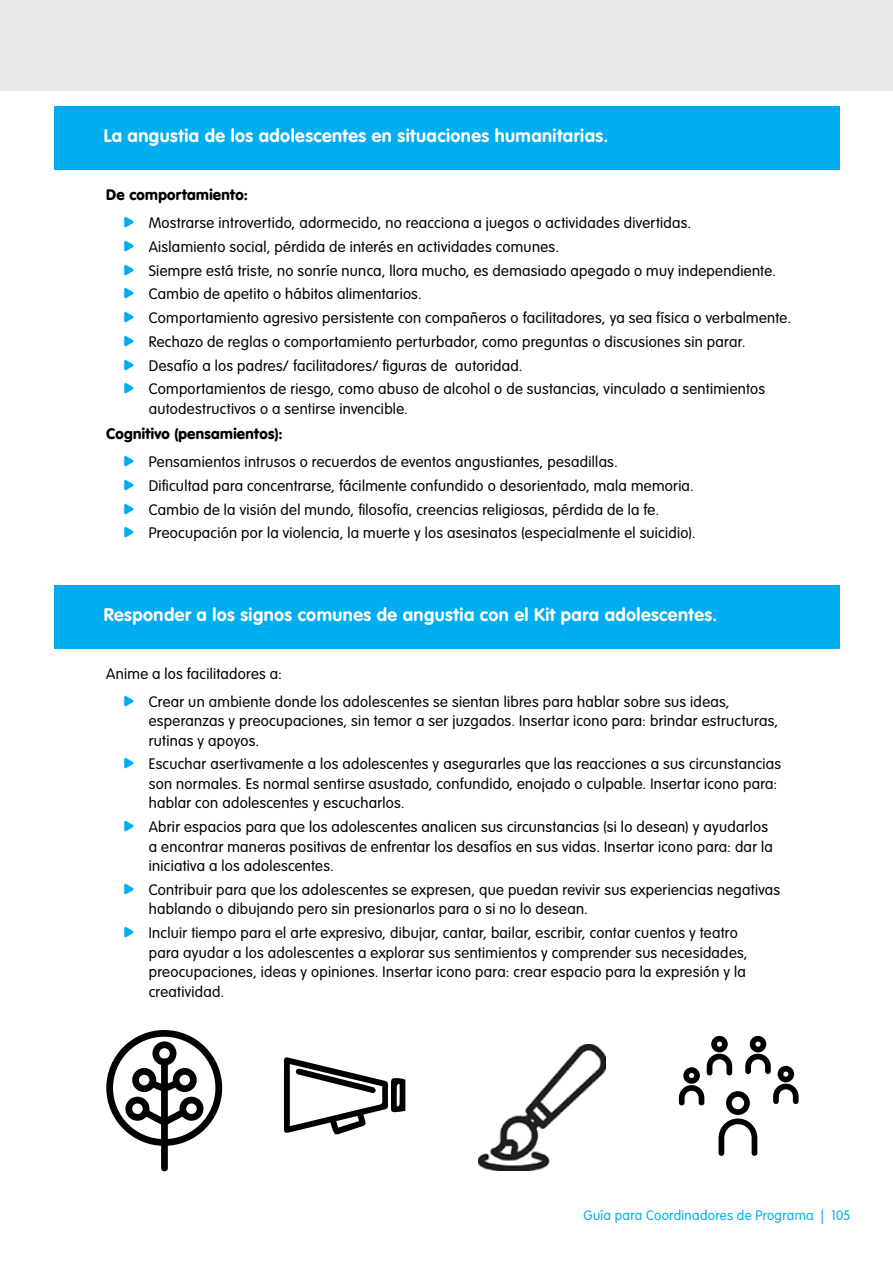
<style>
.page{position:relative;width:893px;height:1263px;background:#fff}
.page>*{position:absolute;margin:0;border:0;box-sizing:border-box;transform-origin:0 0}
.t1{font:700 18px "VAG Rounded Std";letter-spacing:.025em;color:#fff}
.t2{font:300 15px/19.5px "VAG Rounded Std";letter-spacing:.02em;color:#000}
.t3{font:900 15px "VAG Rounded Std";letter-spacing:.02em;color:#000}
.t4{font:300 13.5px "VAG Rounded Std";letter-spacing:.02em;color:#00aeef}
.s1{color:#00aeef}
</style>
<div class="page">
<div style="left:0;top:0;width:893px;height:91px;background:#e6e7e8"></div>
<div style="left:54px;top:106px;width:785px;height:63px;background:#00aeef"></div>
<div style="left:54px;top:585px;width:785px;height:63px;background:#00aeef"></div>
<svg style="left:679px;top:1036px;width:120px;height:120px"></svg>
<div style="left:161px;top:1058px;width:7px;height:113px;background:#000101;border-radius:3px"></div>
<svg style="left:106px;top:1030px;width:116px;height:116px"></svg>
<img style="left:478px;top:1044px;width:128px;height:127px">
<svg style="left:284px;top:1057px;width:121px;height:77px"></svg>
<p class="t1" style="left:104px;top:125px;width:506px">La angustia de los adolescentes en situaciones humanitarias.</p>
<p class="t3" style="left:106px;top:186px;width:143px">De comportamiento:</p>
<p class="t2" style="left:123px;top:214px;width:569px"><span class="s1">•</span> Mostrarse introvertido, adormecido, no reacciona a juegos o actividades divertidas.</p>
<p class="t2" style="left:123px;top:237px;width:437px"><span class="s1">•</span> Aislamiento social, pérdida de interés en actividades comunes.</p>
<p class="t2" style="left:123px;top:261px;width:654px"><span class="s1">•</span> Siempre está triste, no sonríe nunca, llora mucho, es demasiado apegado o muy independiente.</p>
<p class="t2" style="left:123px;top:285px;width:300px"><span class="s1">•</span> Cambio de apetito o hábitos alimentarios.</p>
<p class="t2" style="left:123px;top:309px;width:669px"><span class="s1">•</span> Comportamiento agresivo persistente con compañeros o facilitadores, ya sea física o verbalmente.</p>
<p class="t2" style="left:123px;top:332px;width:624px"><span class="s1">•</span> Rechazo de reglas o comportamiento perturbador, como preguntas o discusiones sin parar.</p>
<p class="t2" style="left:123px;top:356px;width:401px"><span class="s1">•</span> Desafío a los padres/ facilitadores/ figuras de autoridad.</p>
<p class="t2" style="left:149px;top:380px;width:618px;text-indent:-26px"><span class="s1">•</span> Comportamientos de riesgo, como abuso de alcohol o de sustancias, vinculado a sentimientos autodestructivos o a sentirse invencible.</p>
<p class="t3" style="left:106px;top:425px;width:178px">Cognitivo (pensamientos):</p>
<p class="t2" style="left:123px;top:453px;width:496px"><span class="s1">•</span> Pensamientos intrusos o recuerdos de eventos angustiantes, pesadillas.</p>
<p class="t2" style="left:123px;top:476px;width:572px"><span class="s1">•</span> Dificultad para concentrarse, fácilmente confundido o desorientado, mala memoria.</p>
<p class="t2" style="left:123px;top:500px;width:537px"><span class="s1">•</span> Cambio de la visión del mundo, filosofía, creencias religiosas, pérdida de la fe.</p>
<p class="t2" style="left:123px;top:524px;width:574px"><span class="s1">•</span> Preocupación por la violencia, la muerte y los asesinatos (especialmente el suicidio).</p>
<p class="t1" style="left:104px;top:604px;width:615px">Responder a los signos comunes de angustia con el Kit para adolescentes.</p>
<p class="t2" style="left:106px;top:664px;width:177px">Anime a los facilitadores a:</p>
<p class="t2" style="left:149px;top:692px;width:631px;text-indent:-26px"><span class="s1">•</span> Crear un ambiente donde los adolescentes se sientan libres para hablar sobre sus ideas, esperanzas y preocupaciones, sin temor a ser juzgados. Insertar icono para: brindar estructuras, rutinas y apoyos.</p>
<p class="t2" style="left:149px;top:755px;width:634px;text-indent:-26px"><span class="s1">•</span> Escuchar asertivamente a los adolescentes y asegurarles que las reacciones a sus circunstancias son normales. Es normal sentirse asustado, confundido, enojado o culpable. Insertar icono para: hablar con adolescentes y escucharlos.</p>
<p class="t2" style="left:149px;top:818px;width:625px;text-indent:-26px"><span class="s1">•</span> Abrir espacios para que los adolescentes analicen sus circunstancias (si lo desean) y ayudarlos a encontrar maneras positivas de enfrentar los desafíos en sus vidas. Insertar icono para: dar la iniciativa a los adolescentes.</p>
<p class="t2" style="left:149px;top:880px;width:633px;text-indent:-26px"><span class="s1">•</span> Contribuir para que los adolescentes se expresen, que puedan revivir sus experiencias negativas hablando o dibujando pero sin presionarlos para o si no lo desean.</p>
<p class="t2" style="left:149px;top:924px;width:600px;text-indent:-26px"><span class="s1">•</span> Incluir tiempo para el arte expresivo, dibujar, cantar, bailar, escribir, contar cuentos y teatro para ayudar a los adolescentes a explorar sus sentimientos y comprender sus necesidades, preocupaciones, ideas y opiniones. Insertar icono para: crear espacio para la expresión y la creatividad.</p>
<p class="t4" style="left:584px;top:1208px;width:268px">Guía para Coordinadores de Programa | 105</p>
</div>
